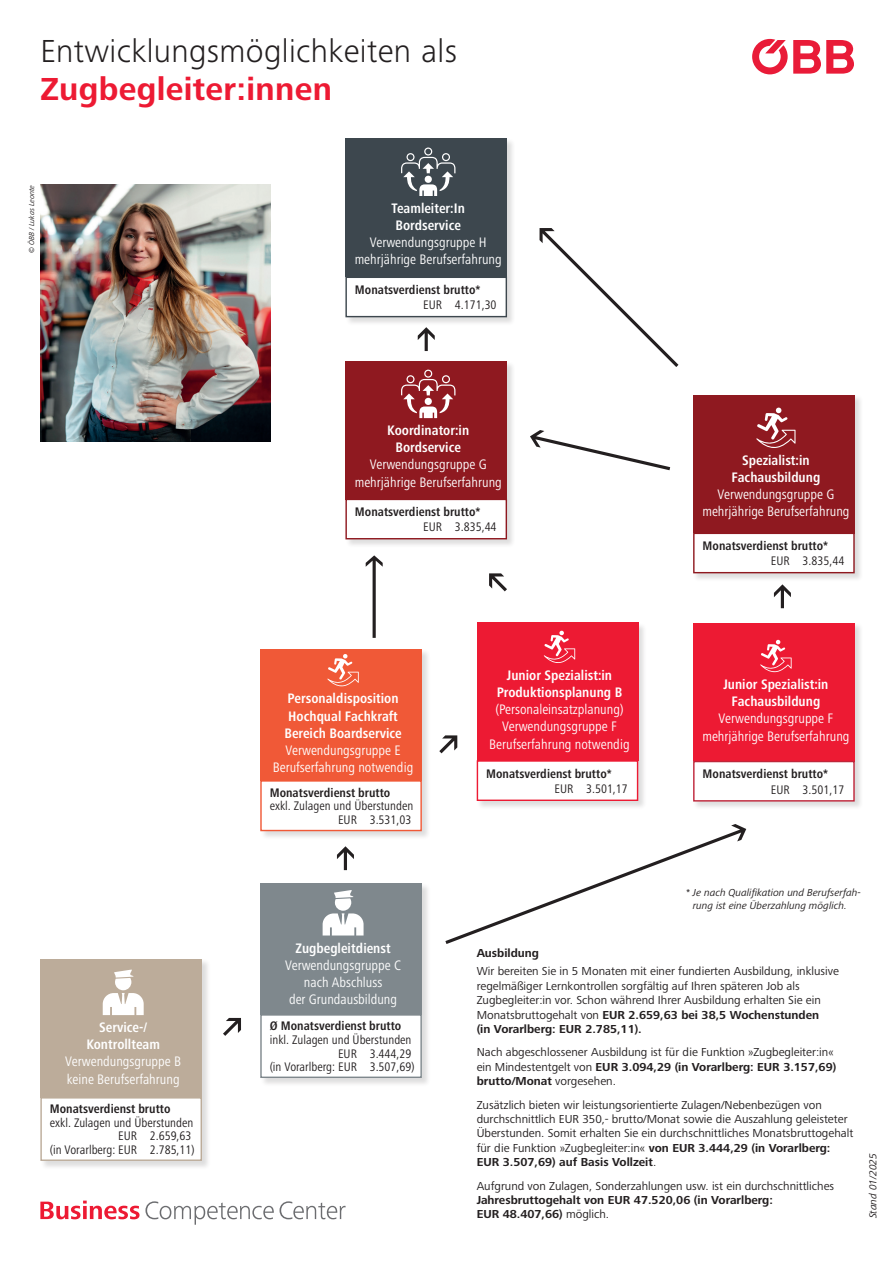
<style>
.page{position:relative;width:893px;height:1263px;background:#fff}
.page>*{position:absolute;margin:0;border:0;box-sizing:border-box;transform-origin:0 0}
.t1{font:300 33px "Frutiger Next Pro";letter-spacing:.01em;color:#231f20}
.t2{font:700 33px "Frutiger Next Pro";letter-spacing:.01em;color:#ed1a33}
.t3{font:condensed 14.25px/17.1px "Frutiger Next Pro";color:#fff;text-align:center}
.t4{font:700 condensed 14.25px/17.1px "Frutiger Next Pro";color:#fff;text-align:center}
.t5{font:condensed 12.9px/13.5px "Frutiger Next Pro";color:#231f20;text-align:right}
.t6{font:700 condensed 12.9px "Frutiger Next Pro";color:#231f20}
.t7{font:12px/14.4px "Frutiger Next Pro";color:#231f20}
.t8{font:700 12px/14.4px "Frutiger Next Pro";color:#231f20}
.t9{font:italic 10.5px/12.6px "Frutiger Next Pro";color:#231f20}
.t10{font:italic 7.5px "Frutiger Next Pro";color:#231f20}
.s1{font-weight:700}
.s2{font-weight:400}
</style>
<div class="page">
<svg style="left:752px;top:39px;width:102px;height:35px"></svg>
<svg style="left:40px;top:1200px;width:234px;height:25px"></svg>
<svg style="left:280px;top:1201px;width:66px;height:18px"></svg>
<img style="left:40px;top:185px;width:230px;height:256px">
<div style="left:345px;top:360px;width:171px;height:188px;background:#231f20;opacity:.15"></div>
<div style="left:345px;top:361px;width:162px;height:138px;background:#8f1920"></div>
<svg style="left:401px;top:370px;width:54px;height:48px"></svg>
<div style="left:346px;top:499px;width:160px;height:40px;background:#fff"></div>
<div style="left:345px;top:499px;width:162px;height:40px;border:1px solid #8f1920"></div>
<div style="left:693px;top:622px;width:170px;height:188px;background:#231f20;opacity:.15"></div>
<div style="left:693px;top:623px;width:162px;height:138px;background:#ed1a33"></div>
<svg style="left:760px;top:640px;width:32px;height:32px"></svg>
<div style="left:694px;top:761px;width:160px;height:40px;background:#fff"></div>
<div style="left:693px;top:761px;width:162px;height:40px;border:1px solid #bf263a"></div>
<div style="left:693px;top:394px;width:170px;height:188px;background:#231f20;opacity:.15"></div>
<div style="left:693px;top:395px;width:162px;height:138px;background:#8f1920"></div>
<svg style="left:756px;top:408px;width:39px;height:40px"></svg>
<div style="left:694px;top:533px;width:160px;height:40px;background:#fff"></div>
<div style="left:693px;top:533px;width:162px;height:40px;border:1px solid #8f1920"></div>
<div style="left:40px;top:959px;width:171px;height:211px;background:#231f20;opacity:.15"></div>
<div style="left:40px;top:959px;width:162px;height:139px;background:#bcac9a"></div>
<svg style="left:103px;top:969px;width:41px;height:46px"></svg>
<div style="left:41px;top:1098px;width:160px;height:62px;background:#fff"></div>
<div style="left:40px;top:1097px;width:162px;height:64px;border:1px solid #bcac9a"></div>
<div style="left:260px;top:883px;width:170px;height:204px;background:#231f20;opacity:.15"></div>
<div style="left:260px;top:883px;width:162px;height:132px;background:#7f888d"></div>
<svg style="left:323px;top:890px;width:41px;height:45px"></svg>
<div style="left:261px;top:1015px;width:160px;height:62px;background:#fff"></div>
<div style="left:260px;top:1014px;width:162px;height:64px;border:1px solid #7f888d"></div>
<div style="left:260px;top:649px;width:170px;height:191px;background:#231f20;opacity:.15"></div>
<div style="left:260px;top:649px;width:162px;height:132px;background:#f05937"></div>
<svg style="left:327px;top:654px;width:32px;height:32px"></svg>
<div style="left:261px;top:781px;width:160px;height:49px;background:#fff"></div>
<div style="left:260px;top:780px;width:162px;height:51px;border:1px solid #f05937"></div>
<div style="left:345px;top:138px;width:171px;height:188px;background:#231f20;opacity:.15"></div>
<div style="left:345px;top:139px;width:162px;height:138px;background:#3d474e"></div>
<svg style="left:401px;top:148px;width:54px;height:48px"></svg>
<div style="left:346px;top:277px;width:160px;height:40px;background:#fff"></div>
<div style="left:345px;top:277px;width:162px;height:40px;border:1px solid #3d474e"></div>
<div style="left:476px;top:622px;width:171px;height:188px;background:#231f20;opacity:.15"></div>
<div style="left:477px;top:622px;width:161px;height:139px;background:#ed1a33"></div>
<svg style="left:544px;top:631px;width:31px;height:32px"></svg>
<div style="left:477px;top:761px;width:161px;height:39px;background:#fff"></div>
<div style="left:477px;top:760px;width:161px;height:41px;border:1px solid #ed1a33"></div>
<svg style="left:366px;top:555px;width:17px;height:83px"></svg>
<svg style="left:418px;top:327px;width:17px;height:24px"></svg>
<svg style="left:337px;top:846px;width:17px;height:24px"></svg>
<svg style="left:489px;top:573px;width:18px;height:18px"></svg>
<svg style="left:539px;top:228px;width:139px;height:139px"></svg>
<svg style="left:774px;top:584px;width:17px;height:24px"></svg>
<svg style="left:223px;top:1018px;width:18px;height:18px"></svg>
<svg style="left:439px;top:735px;width:18px;height:18px"></svg>
<svg style="left:530px;top:430px;width:140px;height:40px"></svg>
<svg style="left:445px;top:824px;width:301px;height:120px"></svg>
<h1 class="t1" style="left:40px;top:32px;width:418px">Entwicklungsmöglichkeiten als</h1>
<h1 class="t2" style="left:40px;top:70px;width:293px">Zugbegleiter:innen</h1>
<p class="t10" style="left:27px;top:253px;width:70px;rotate:-90deg">© ÖBB / Lukas Leonte</p>
<p class="t4" style="left:392px;top:200px;width:75px;text-align:left">Teamleiter:In<br>Bordservice</p>
<p class="t3" style="left:355px;top:234px;width:149px">Verwendungsgruppe H mehrjährige Berufserfahrung</p>
<p class="t6" style="left:355px;top:282px;width:127px">Monatsverdienst brutto*</p>
<p class="t5" style="left:423px;top:298px;width:75px">EUR 4.171,30</p>
<p class="t4" style="left:86px;top:1019px;width:75px">Service-/<br>Kontrollteam</p>
<p class="t3" style="left:65px;top:1053px;width:117px;text-align:left">Verwendungsgruppe B keine Berufserfahrung</p>
<p class="t6" style="left:50px;top:1102px;width:122px">Monatsverdienst brutto</p>
<p class="t5" style="left:50px;top:1116px;width:146px">exkl. Zulagen und Überstunden<br>EUR 2.659,63<br>(in Vorarlberg: EUR 2.785,11)</p>
<p class="t4" style="left:387px;top:422px;width:84px">Koordinator:in<br>Bordservice</p>
<p class="t3" style="left:355px;top:456px;width:149px">Verwendungsgruppe G mehrjährige Berufserfahrung</p>
<p class="t6" style="left:355px;top:504px;width:127px">Monatsverdienst brutto*</p>
<p class="t5" style="left:423px;top:520px;width:75px">EUR 3.835,44</p>
<p class="t4" style="left:731px;top:452px;width:90px">Spezialist:in<br>Fachausbildung</p>
<p class="t3" style="left:702px;top:486px;width:149px">Verwendungsgruppe G mehrjährige Berufserfahrung</p>
<p class="t6" style="left:703px;top:538px;width:127px">Monatsverdienst brutto*</p>
<p class="t5" style="left:771px;top:554px;width:75px">EUR 3.835,44</p>
<p class="t4" style="left:284px;top:690px;width:119px;text-align:left">Personaldisposition<br>Hochqual Fachkraft<br>Bereich Boardservice</p>
<p class="t3" style="left:273px;top:741px;width:142px">Verwendungsgruppe E<br>Berufserfahrung notwendig</p>
<p class="t6" style="left:270px;top:785px;width:122px">Monatsverdienst brutto</p>
<p class="t5" style="left:270px;top:799px;width:145px">exkl. Zulagen und Überstunden<br>EUR 3.531,03</p>
<p class="t4" style="left:295px;top:939px;width:97px">Zugbegleitdienst</p>
<p class="t3" style="left:285px;top:956px;width:117px">Verwendungsgruppe C nach Abschluss<br>der Grundausbildung</p>
<p class="t6" style="left:270px;top:1019px;width:133px">Ø Monatsverdienst brutto</p>
<p class="t5" style="left:270px;top:1033px;width:146px">inkl. Zulagen und Überstunden<br>EUR 3.444,29<br>(in Vorarlberg: EUR 3.507,69)</p>
<p class="t4" style="left:497px;top:667px;width:127px">Junior Spezialist:in<br>Produktionsplanung B</p>
<p class="t3" style="left:489px;top:701px;width:142px">(Personaleinsatzplanung)<br>Verwendungsgruppe F<br>Berufserfahrung notwendig</p>
<p class="t6" style="left:486px;top:766px;width:127px">Monatsverdienst brutto*</p>
<p class="t5" style="left:554px;top:782px;width:75px">EUR 3.501,17</p>
<p class="t4" style="left:723px;top:676px;width:107px">Junior Spezialist:in<br>Fachausbildung</p>
<p class="t3" style="left:702px;top:710px;width:149px">Verwendungsgruppe F mehrjährige Berufserfahrung</p>
<p class="t6" style="left:703px;top:766px;width:127px">Monatsverdienst brutto*</p>
<p class="t5" style="left:771px;top:782px;width:75px">EUR 3.501,17</p>
<p class="t9" style="left:693px;top:887px;width:169px;text-indent:-7px">* Je nach Qualifikation und Berufserfah&shy;rung ist eine Überzahlung möglich.</p>
<p class="t8" style="left:477px;top:945px;width:64px">Ausbildung</p>
<p class="t7" style="left:477px;top:964px;width:364px">Wir bereiten Sie in 5 Monaten mit einer fundierten Ausbildung, inklusive regelmäßiger Lernkontrollen sorgfältig auf Ihren späteren Job als Zugbegleiter:in vor. Schon während Ihrer Ausbildung erhalten Sie ein Monatsbruttogehalt von <span class="s1">EUR 2.659,63 bei 38,5 Wochenstunden<br>(in Vorarlberg: EUR 2.785,11).</span></p>
<p class="t7" style="left:477px;top:1045px;width:361px">Nach abgeschlossener Ausbildung ist für die Funktion »Zugbegleiter:in« ein Mindestentgelt von <span class="s1">EUR 3.094,29 (in Vorarlberg: EUR 3.157,69) brutto/Monat</span> vorgesehen.</p>
<p class="t7" style="left:477px;top:1097px;width:378px">Zusätzlich bieten wir leistungsorientierte Zulagen/Nebenbezügen von durchschnittlich EUR 350,- brutto/Monat sowie die Auszahlung geleisteter Überstunden. Somit erhalten Sie ein durchschnittliches Monatsbruttogehalt für die Funktion »Zugbegleiter:in« <span class="s1">von EUR 3.444,29 (in Vorarlberg:<br>EUR 3.507,69) auf Basis Vollzeit</span>.</p>
<p class="t7" style="left:477px;top:1178px;width:359px">Aufgrund von Zulagen, Sonderzahlungen usw. ist ein durchschnittliches</p>
<p class="t8" style="left:477px;top:1193px;width:298px">Jahresbruttogehalt von EUR 47.520,06 (in Vorarlberg:<br>EUR 48.407,66) <span class="s2">möglich.</span></p>
<p class="t9" style="left:867px;top:1218px;width:67px;rotate:-90deg">Stand 01/2025</p>
</div>
